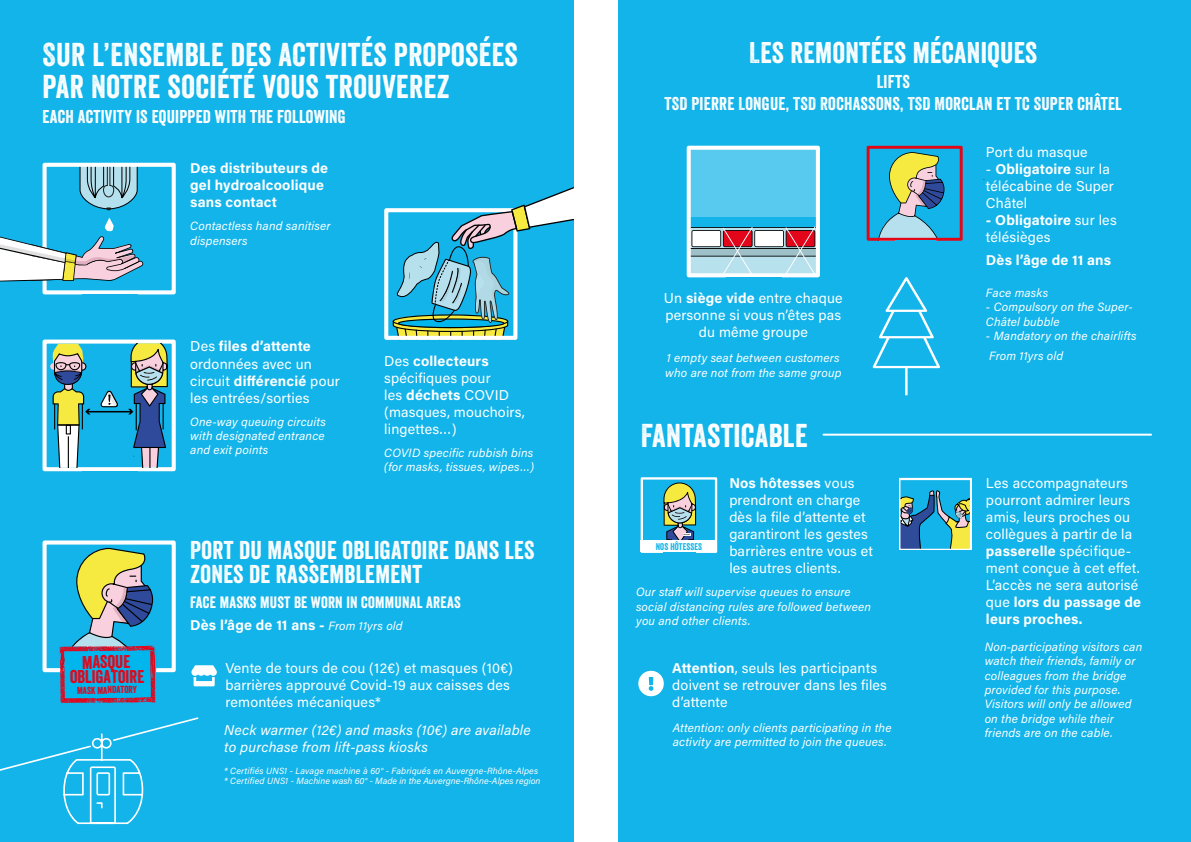
<style>
.page{position:relative;width:1191px;height:842px;background:#12b4ea}
.page>*{position:absolute;margin:0;border:0;box-sizing:border-box;transform-origin:0 0}
.t1{font:32px/32px "Veneer";letter-spacing:.015em;color:#fff}
.t2{font:29px "Veneer";letter-spacing:.015em;color:#fff}
.t3{font:25px/24px "Veneer";letter-spacing:.015em;color:#fff}
.t4{font:18px/21.6px "Veneer";letter-spacing:.015em;color:#fff;text-align:center}
.t5{font:17.9px/14.6px "Veneer";color:#e3051a;text-align:center}
.t6{font:16px "Veneer";letter-spacing:.015em;color:#fff}
.t7{font:14.2px/17.1px "Acumin Pro";letter-spacing:.015em;color:#fff}
.t8{font:700 14.2px/17.1px "Acumin Pro";letter-spacing:.015em;color:#fff}
.t9{font:italic 14.2px/17.1px "Acumin Pro";letter-spacing:.015em;color:#fff}
.t10{font:italic 12px/14.4px "Acumin Pro";letter-spacing:.015em;color:#fff}
.t11{font:9.9px "Veneer";color:#e3051a}
.t12{font:9.4px "Veneer";letter-spacing:.015em;color:#12b4ea}
.t13{font:italic 9px/10.8px "Acumin Pro";letter-spacing:.015em;color:#fff}
.s1{font-weight:700}
.s2{font-weight:400;font-style:italic;font-size:12px}
</style>
<div class="page">
<div style="left:573px;top:0;width:44px;height:842px;background:#fff"></div>
<svg style="left:691px;top:226px;width:124px;height:46px;background:#afaab5"></svg>
<div style="left:43px;top:340px;width:133px;height:131px;border:4px solid #fff"></div>
<div style="left:640px;top:477px;width:77px;height:76px;border:2px solid #fff"></div>
<div style="left:43px;top:540px;width:133px;height:132px;border:4px solid #fff"></div>
<div style="left:686px;top:146px;width:134px;height:131px;border:4px solid #fff"></div>
<svg style="left:638px;top:671px;width:26px;height:25px"></svg>
<svg style="left:878px;top:152px;width:66px;height:85px"></svg>
<div style="left:866px;top:146px;width:96px;height:95px;border:3px solid #e30617"></div>
<hr style="left:87px;top:411px;width:44px;height:1px;background:#000">
<svg style="left:101px;top:390px;width:17px;height:17px"></svg>
<svg style="left:50px;top:344px;width:40px;height:123px"></svg>
<svg style="left:128px;top:343px;width:40px;height:124px"></svg>
<svg style="left:663px;top:482px;width:33px;height:58px;background:#8ba080"></svg>
<div style="left:640px;top:540px;width:75px;height:11px;background:#fff"></div>
<svg style="left:687px;top:148px;width:132px;height:69px;background:#63cdf1"></svg>
<svg style="left:901px;top:490px;width:68px;height:58px"></svg>
<div style="left:898px;top:478px;width:74px;height:73px;border:2px solid #fff"></div>
<hr style="left:823px;top:434px;width:328px;height:2px;background:#fff">
<svg style="left:0;top:717px;width:198px;height:107px"></svg>
<svg style="left:872px;top:277px;width:68px;height:118px"></svg>
<svg style="left:79px;top:168px;width:59px;height:43px;background:#7cb3c4"></svg>
<div style="left:384px;top:208px;width:133px;height:132px;border:4px solid #fff"></div>
<svg style="left:390px;top:187px;width:184px;height:159px"></svg>
<div style="left:43px;top:163px;width:133px;height:131px;border:4px solid #fff"></div>
<svg style="left:0;top:218px;width:143px;height:64px"></svg>
<div style="left:387px;top:340px;width:126px;height:11px;background:#12b4ea"></div>
<svg style="left:191px;top:665px;width:26px;height:21px"></svg>
<svg style="left:60px;top:548px;width:97px;height:155px"></svg>
<h1 class="t1" style="left:43px;top:38px;width:476px">SUR L’ENSEMBLE DES ACTIVITÉS PROPOSÉES<br>PAR NOTRE SOCIÉTÉ VOUS TROUVEREZ</h1>
<p class="t4" style="left:43px;top:105px;width:305px">EACH ACTIVITY IS EQUIPPED WITH THE FOLLOWING</p>
<p class="t8" style="left:190px;top:159px;width:139px">Des distributeurs de gel hydroalcoolique sans contact</p>
<p class="t10" style="left:190px;top:218px;width:142px">Contactless hand sanitiser dispensers</p>
<p class="t7" style="left:190px;top:337px;width:151px">Des <span class="s1">files d’attente </span>ordonnées avec un circuit <span class="s1">différencié</span> pour les entrées/sorties</p>
<p class="t10" style="left:190px;top:414px;width:137px;text-align:justify">One-way queuing circuits with designated entrance and exit points</p>
<p class="t7" style="left:384px;top:352px;width:142px">Des <span class="s1">collecteurs </span>spécifiques pour<br>les <span class="s1">déchets</span> COVID (masques, mouchoirs, lingettes…)</p>
<p class="t10" style="left:384px;top:445px;width:151px">COVID specific rubbish bins (for masks, tissues, wipes…)</p>
<p class="t5" style="left:70px;top:655px;width:76px;rotate:-1deg">MASQUE<br>OBLIGATOIRE</p>
<p class="t11" style="left:77px;top:684px;width:61px;rotate:-1deg">MASK MANDATORY</p>
<h3 class="t3" style="left:190px;top:537px;width:346px">PORT DU MASQUE OBLIGATOIRE DANS LES<br>ZONES DE RASSEMBLEMENT</h3>
<p class="t6" style="left:190px;top:592px;width:272px">FACE MASKS MUST BE WORN IN COMMUNAL AREAS</p>
<p class="t8" style="left:190px;top:616px;width:214px">Dès l’âge de 11 ans - <span class="s2">From 11yrs old</span></p>
<p class="t7" style="left:225px;top:658px;width:289px">Vente de tours de cou (12€) et masques (10€) barrières approuvé Covid-19 aux caisses des remontées mécaniques*</p>
<p class="t9" style="left:224px;top:721px;width:308px">Neck warmer (12€) and masks (10€) are available to purchase from lift-pass kiosks</p>
<p class="t13" style="left:224px;top:765px;width:318px">* Certifiés UNS1 - Lavage machine à 60° - Fabriqués en Auvergne-Rhône-Alpes * Certified UNS1 - Machine wash 60° - Made in the Auvergne-Rhône-Alpes region</p>
<h2 class="t2" style="left:749px;top:35px;width:289px">LES REMONTÉES MÉCANIQUES</h2>
<p class="t4" style="left:664px;top:71px;width:459px">LIFTS<br>TSD PIERRE LONGUE, TSD ROCHASSONS, TSD MORCLAN ET TC SUPER CHÂTEL</p>
<p class="t7" style="left:664px;top:288px;width:180px;text-align:center">Un <span class="s1">siège vide</span> entre chaque personne si vous n’êtes pas du même groupe</p>
<p class="t10" style="left:665px;top:351px;width:178px">1 empty seat between customers who are not from the same group</p>
<h1 class="t1" style="left:640px;top:419px;width:168px">FANTASTICABLE</h1>
<p class="t7" style="left:729px;top:474px;width:145px"><span class="s1">Nos hôtesses</span> vous prendront en charge dès la file d’attente et garantiront les gestes barrières entre vous et les autres clients.</p>
<p class="t10" style="left:636px;top:584px;width:237px">Our staff will supervise queues to ensure social distancing rules are followed between you and other clients.</p>
<p class="t7" style="left:672px;top:659px;width:216px"><span class="s1">Attention</span>, seuls les participants doivent se retrouver dans les files d’attente</p>
<p class="t10" style="left:673px;top:720px;width:220px">Attention: only clients participating in the activity are permitted to join the queues.</p>
<p class="t12" style="left:655px;top:541px;width:48px">NOS HÔTESSES</p>
<p class="t7" style="left:986px;top:143px;width:103px">Port du masque</p>
<p class="t7" style="left:986px;top:160px;width:129px">- <span class="s1">Obligatoire</span> sur la télécabine de Super<br>Châtel</p>
<p class="t7" style="left:986px;top:211px;width:132px"><span class="s1">- Obligatoire</span> sur les télésièges</p>
<p class="t8" style="left:986px;top:251px;width:127px">Dès l’âge de 11 ans</p>
<p class="t10" style="left:986px;top:285px;width:64px">Face masks</p>
<p class="t10" style="left:986px;top:299px;width:148px">- Compulsory on the Super-<br>Châtel bubble</p>
<p class="t10" style="left:986px;top:325px;width:152px;line-height:20.1px">- Mandatory on the chairlifts<br>From 11yrs old</p>
<p class="t7" style="left:986px;top:474px;width:157px">Les accompagnateurs pourront admirer leurs amis, leurs proches ou collègues à partir de la <span class="s1">passerelle</span> spécifique&shy;ment conçue à cet effet.<br>L’accès ne sera autorisé que <span class="s1">lors du passage de leurs proches.</span></p>
<p class="t10" style="left:984px;top:639px;width:159px">Non-participating visitors can watch their friends, family or colleagues from the bridge provided for this purpose.<br>Visitors will only be allowed on the bridge while their friends are on the cable.</p>
</div>
